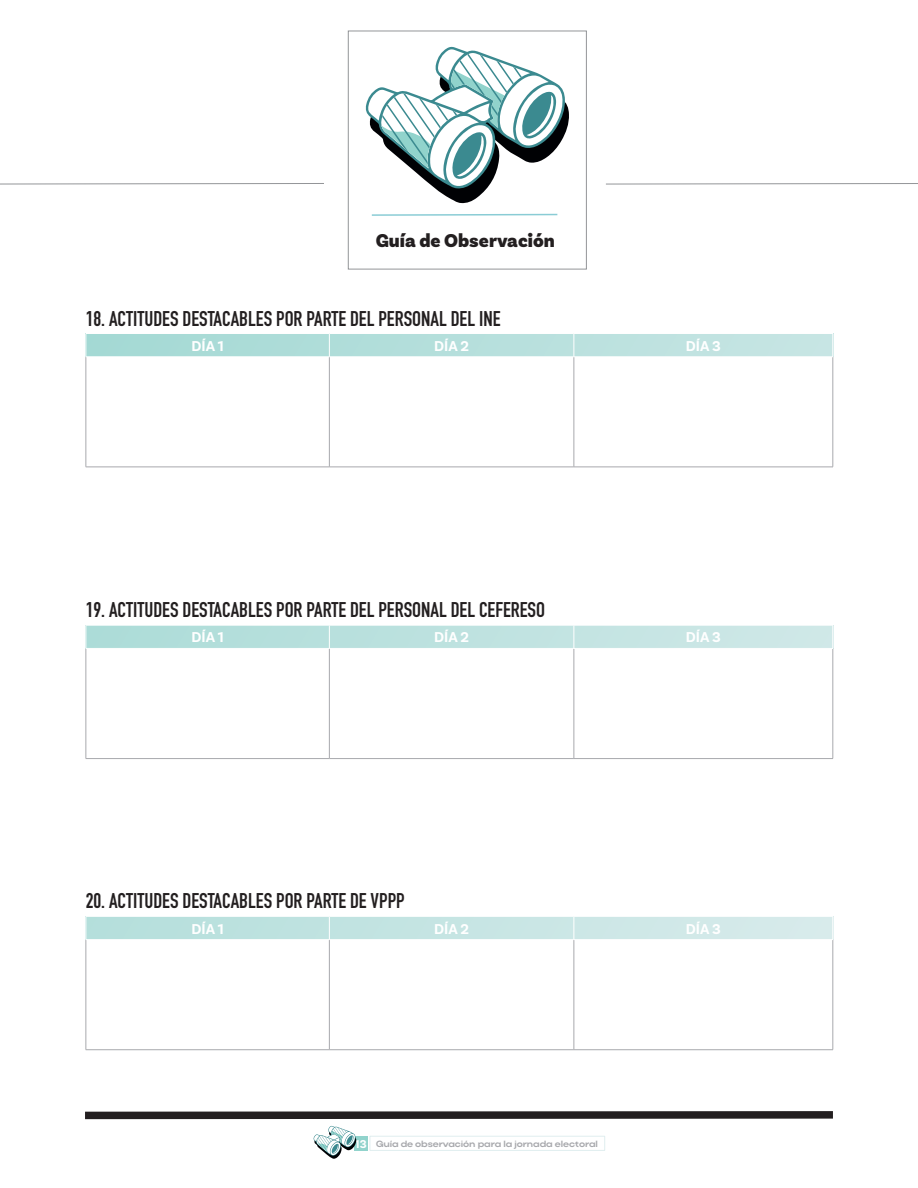
<style>
.page{position:relative;width:918px;height:1188px;background:#fff}
.page>*{position:absolute;margin:0;border:0;box-sizing:border-box;transform-origin:0 0}
.t1{font:700 21px "DIN Condensed";color:#231f20}
.t2{font:900 19.5px "Basic Sans";color:#231f20}
.t3{font:700 15px "Basic Sans";color:#fff}
.t4{font:700 12px "Basic Sans";color:#fff}
.t5{font:700 9px "Actay Wide";letter-spacing:-.01em;color:#a8a9ad}
</style>
<div class="page">
<svg style="left:606px;top:183px;width:312px;height:1px"></svg>
<svg style="left:0;top:183px;width:324px;height:1px"></svg>
<div style="left:348px;top:31px;width:239px;height:238px;border:1px solid #939598"></div>
<svg style="left:371px;top:213px;width:187px;height:3px"></svg>
<svg style="left:365px;top:47px;width:204px;height:157px"></svg>
<svg style="left:85px;top:1111px;width:748px;height:48px"></svg>
<div style="left:85px;top:334px;width:748px;height:23px;background:linear-gradient(to right,#a3d9d4,#c7e5e4)"></div>
<div style="left:85px;top:625px;width:748px;height:24px;background:linear-gradient(to right,#acdcd8,#d0e8e8)"></div>
<div style="left:85px;top:916px;width:748px;height:24px;background:linear-gradient(to right,#b4dfdb,#d8ebeb)"></div>
<hr style="left:86px;top:357px;width:1px;height:110px;background:#a8a9ad">
<hr style="left:329px;top:357px;width:1px;height:110px;background:#a8a9ad">
<hr style="left:574px;top:357px;width:1px;height:110px;background:#a8a9ad">
<hr style="left:833px;top:357px;width:1px;height:110px;background:#a8a9ad">
<hr style="left:86px;top:467px;width:243px;height:1px;background:#a8a9ad">
<hr style="left:329px;top:467px;width:245px;height:1px;background:#a8a9ad">
<hr style="left:574px;top:467px;width:259px;height:1px;background:#a8a9ad">
<svg style="left:86px;top:334px;width:1px;height:23px"></svg>
<svg style="left:329px;top:334px;width:1px;height:23px"></svg>
<svg style="left:574px;top:334px;width:1px;height:23px"></svg>
<svg style="left:833px;top:334px;width:1px;height:23px"></svg>
<hr style="left:86px;top:357px;width:243px;height:1px;background:#fff">
<hr style="left:329px;top:357px;width:245px;height:1px;background:#fff">
<hr style="left:574px;top:357px;width:259px;height:1px;background:#fff">
<hr style="left:86px;top:649px;width:1px;height:109px;background:#a8a9ad">
<hr style="left:329px;top:649px;width:1px;height:109px;background:#a8a9ad">
<hr style="left:574px;top:649px;width:1px;height:109px;background:#a8a9ad">
<hr style="left:833px;top:649px;width:1px;height:109px;background:#a8a9ad">
<hr style="left:86px;top:758px;width:243px;height:1px;background:#a8a9ad">
<hr style="left:329px;top:758px;width:245px;height:1px;background:#a8a9ad">
<hr style="left:574px;top:758px;width:259px;height:1px;background:#a8a9ad">
<hr style="left:86px;top:625px;width:243px;height:1px;background:#fff">
<svg style="left:86px;top:625px;width:1px;height:23px"></svg>
<hr style="left:329px;top:625px;width:245px;height:1px;background:#fff">
<svg style="left:329px;top:625px;width:1px;height:23px"></svg>
<hr style="left:574px;top:625px;width:259px;height:1px;background:#fff">
<svg style="left:574px;top:625px;width:1px;height:23px"></svg>
<svg style="left:833px;top:625px;width:1px;height:23px"></svg>
<hr style="left:86px;top:648px;width:243px;height:1px;background:#fff">
<hr style="left:329px;top:648px;width:245px;height:1px;background:#fff">
<hr style="left:574px;top:648px;width:259px;height:1px;background:#fff">
<hr style="left:86px;top:940px;width:1px;height:110px;background:#a8a9ad">
<hr style="left:329px;top:940px;width:1px;height:110px;background:#a8a9ad">
<hr style="left:574px;top:940px;width:1px;height:110px;background:#a8a9ad">
<hr style="left:833px;top:940px;width:1px;height:110px;background:#a8a9ad">
<hr style="left:86px;top:1049px;width:243px;height:1px;background:#a8a9ad">
<hr style="left:329px;top:1049px;width:245px;height:1px;background:#a8a9ad">
<hr style="left:574px;top:1049px;width:259px;height:1px;background:#a8a9ad">
<hr style="left:86px;top:916px;width:243px;height:1px;background:#fff">
<svg style="left:86px;top:917px;width:1px;height:22px"></svg>
<hr style="left:329px;top:916px;width:245px;height:1px;background:#fff">
<svg style="left:329px;top:917px;width:1px;height:22px"></svg>
<hr style="left:574px;top:916px;width:259px;height:1px;background:#fff">
<svg style="left:574px;top:917px;width:1px;height:22px"></svg>
<svg style="left:833px;top:917px;width:1px;height:22px"></svg>
<hr style="left:86px;top:939px;width:243px;height:1px;background:#fff">
<hr style="left:329px;top:939px;width:245px;height:1px;background:#fff">
<hr style="left:574px;top:939px;width:259px;height:1px;background:#fff">
<p class="t2" style="left:376px;top:229px;width:181px">Guía de Observación</p>
<p class="t1" style="left:86px;top:304px;width:416px">18. ACTITUDES DESTACABLES POR PARTE DEL PERSONAL DEL INE</p>
<p class="t3" style="left:191px;top:337px;width:34px">DÍA 1</p>
<p class="t3" style="left:434px;top:337px;width:36px">DÍA 2</p>
<p class="t3" style="left:686px;top:337px;width:37px">DÍA 3</p>
<p class="t1" style="left:86px;top:595px;width:461px">19. ACTITUDES DESTACABLES POR PARTE DEL PERSONAL DEL CEFERESO</p>
<p class="t3" style="left:191px;top:628px;width:34px">DÍA 1</p>
<p class="t3" style="left:434px;top:628px;width:36px">DÍA 2</p>
<p class="t3" style="left:686px;top:628px;width:37px">DÍA 3</p>
<p class="t1" style="left:86px;top:886px;width:321px">20. ACTITUDES DESTACABLES POR PARTE DE VPPP</p>
<p class="t3" style="left:191px;top:920px;width:34px">DÍA 1</p>
<p class="t3" style="left:434px;top:920px;width:36px">DÍA 2</p>
<p class="t3" style="left:686px;top:920px;width:37px">DÍA 3</p>
<p class="t4" style="left:355px;top:1137px;width:13px">13</p>
<p class="t5" style="left:376px;top:1138px;width:223px">Guía de observación para la jornada electoral</p>
</div>
